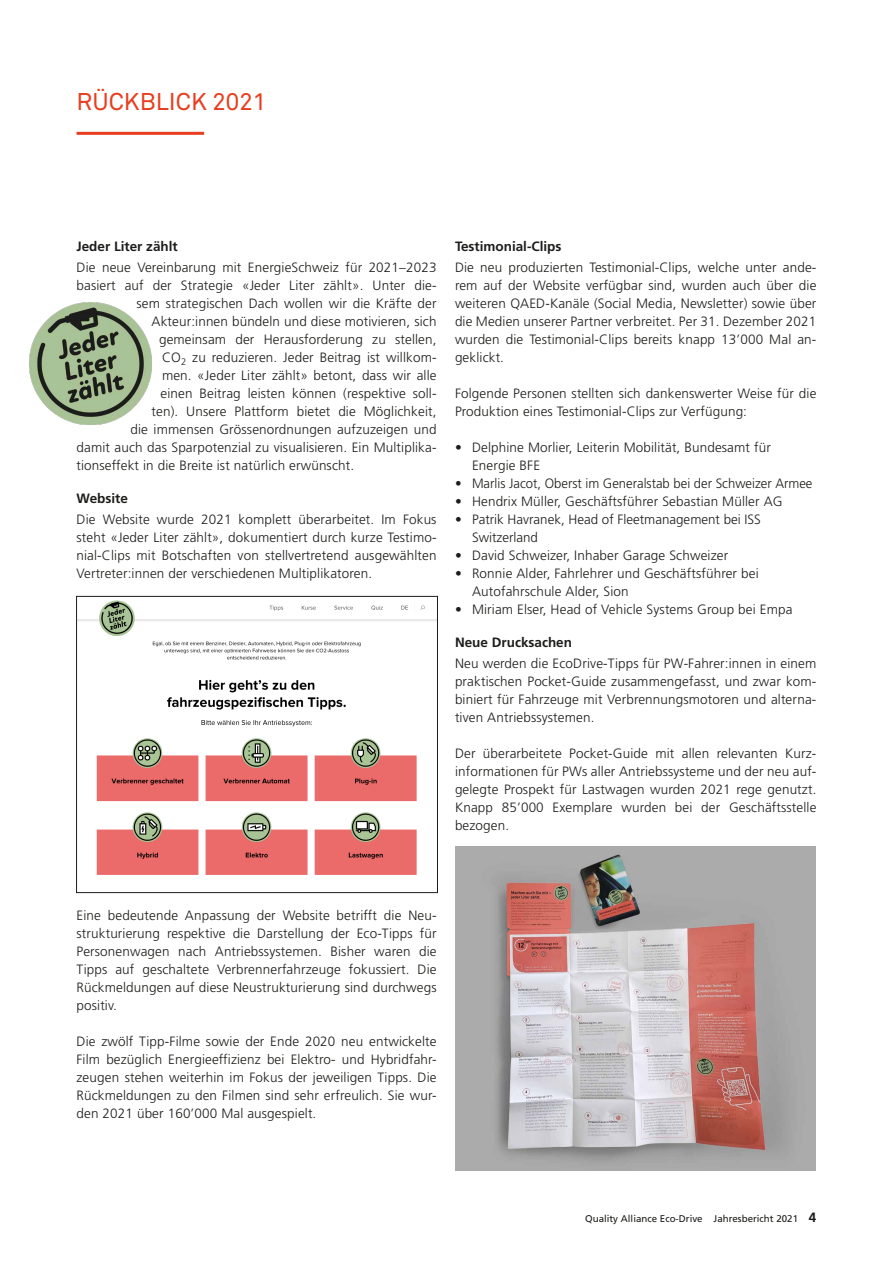
<style>
.page{position:relative;width:893px;height:1263px;background:#fff}
.page>*{position:absolute;margin:0;border:0;box-sizing:border-box;transform-origin:0 0}
.t1{font:24px "Akkurat";color:#e73e20}
.t2{font:300 13.5px/18px "Frutiger";letter-spacing:.01em;color:#1d1d1b;text-align:justify}
.t3{font:700 13.5px "Frutiger";color:#1d1d1b}
.t4{font:9.75px "Frutiger";color:#1d1d1b}
.s1{font-weight:700;font-size:13.5px}
</style>
<div class="page">
<hr style="left:77px;top:132px;width:127px;height:3px;background:#e73e20">
<img style="left:455px;top:847px;width:361px;height:323px">
<img style="left:78px;top:600px;width:358px;height:275px">
<div style="left:76px;top:596px;width:362px;height:297px;border:1px solid #1d1d1b"></div>
<img style="left:30px;top:303px;width:122px;height:122px">
<h1 class="t1" style="left:77px;top:88px;width:191px">RÜCKBLICK 2021</h1>
<p class="t3" style="left:77px;top:239px;width:103px">Jeder Liter zählt</p>
<p class="t2" style="left:77px;top:259px;width:361px">Die neue Vereinbarung mit EnergieSchweiz für 2021–2023</p>
<p class="t2" style="left:77px;top:277px;width:362px">basiert auf der Strategie «Jeder Liter zählt». Unter die-</p>
<p class="t2" style="left:137px;top:295px;width:301px">sem strategischen Dach wollen wir die Kräfte der</p>
<p class="t2" style="left:152px;top:313px;width:286px">Akteur:innen bündeln und diese motivieren, sich</p>
<p class="t2" style="left:159px;top:331px;width:279px">gemeinsam der Herausforderung zu stellen,</p>
<p class="t2" style="left:162px;top:349px;width:276px">CO<sub>2</sub> zu reduzieren. Jeder Beitrag ist willkom-</p>
<p class="t2" style="left:162px;top:367px;width:276px">men. «Jeder Liter zählt» betont, dass wir alle</p>
<p class="t2" style="left:161px;top:385px;width:277px">einen Beitrag leisten können (respektive soll-</p>
<p class="t2" style="left:152px;top:403px;width:286px">ten). Unsere Plattform bietet die Möglichkeit,</p>
<p class="t2" style="left:131px;top:421px;width:307px">die immensen Grössenordnungen aufzuzeigen und</p>
<p class="t2" style="left:77px;top:439px;width:361px">damit auch das Sparpotenzial zu visualisieren. Ein Multiplika-</p>
<p class="t2" style="left:77px;top:457px;width:279px">tionseffekt in die Breite ist natürlich erwünscht.</p>
<p class="t3" style="left:77px;top:490px;width:53px">Website</p>
<p class="t2" style="left:77px;top:511px;width:362px">Die Website wurde 2021 komplett überarbeitet. Im Fokus steht «Jeder Liter zählt», dokumentiert durch kurze Testimo&shy;nial-Clips mit Botschaften von stellvertretend ausgewählten Vertreter:innen der verschiedenen Multiplikatoren.</p>
<p class="t3" style="left:455px;top:239px;width:108px">Testimonial-Clips</p>
<p class="t2" style="left:455px;top:259px;width:363px">Die neu produzierten Testimonial-Clips, welche unter ande&shy;rem auf der Website verfügbar sind, wurden auch über die weiteren QAED-Kanäle (Social Media, Newsletter) sowie über die Medien unserer Partner verbreitet. Per 31. Dezember 2021 wurden die Testimonial-Clips bereits knapp 13’000 Mal an&shy;geklickt.</p>
<p class="t2" style="left:455px;top:385px;width:363px">Folgende Personen stellten sich dankenswerter Weise für die<br>Produktion eines Testimonial-Clips zur Verfügung:</p>
<p class="t2" style="left:472px;top:439px;width:300px;text-indent:-17px">• Delphine Morlier, Leiterin Mobilität, Bundesamt für<br>Energie BFE</p>
<p class="t2" style="left:455px;top:475px;width:359px">• Marlis Jacot, Oberst im Generalstab bei der Schweizer Armee</p>
<p class="t2" style="left:455px;top:493px;width:329px">• Hendrix Müller, Geschäftsführer Sebastian Müller AG</p>
<p class="t2" style="left:472px;top:511px;width:290px;text-indent:-17px">• Patrik Havranek, Head of Fleetmanagement bei ISS<br>Switzerland</p>
<p class="t2" style="left:455px;top:547px;width:275px">• David Schweizer, Inhaber Garage Schweizer</p>
<p class="t2" style="left:472px;top:565px;width:288px;text-indent:-17px">• Ronnie Alder, Fahrlehrer und Geschäftsführer bei<br>Autofahrschule Alder, Sion</p>
<p class="t2" style="left:455px;top:601px;width:339px">• Miriam Elser, Head of Vehicle Systems Group bei Empa</p>
<p class="t3" style="left:455px;top:634px;width:119px">Neue Drucksachen</p>
<p class="t2" style="left:455px;top:655px;width:363px">Neu werden die EcoDrive-Tipps für PW-Fahrer:innen in einem praktischen Pocket-Guide zusammengefasst, und zwar kom&shy;biniert für Fahrzeuge mit Verbrennungsmotoren und alterna&shy;tiven Antriebssystemen.</p>
<p class="t2" style="left:455px;top:745px;width:363px">Der überarbeitete Pocket-Guide mit allen relevanten Kurz&shy;informationen für PWs aller Antriebssysteme und der neu auf&shy;gelegte Prospekt für Lastwagen wurden 2021 rege genutzt.<br>Knapp 85’000 Exemplare wurden bei der Geschäftsstelle bezogen.</p>
<p class="t2" style="left:77px;top:907px;width:362px">Eine bedeutende Anpassung der Website betrifft die Neu&shy;strukturierung respektive die Darstellung der Eco-Tipps für Personenwagen nach Antriebssystemen. Bisher waren die Tipps auf geschaltete Verbrennerfahrzeuge fokussiert. Die Rückmeldungen auf diese Neustrukturierung sind durchwegs positiv.</p>
<p class="t2" style="left:77px;top:1033px;width:362px">Die zwölf Tipp-Filme sowie der Ende 2020 neu entwickelte Film bezüglich Energieeffizienz bei Elektro- und Hybridfahr&shy;zeugen stehen weiterhin im Fokus der jeweiligen Tipps. Die Rückmeldungen zu den Filmen sind sehr erfreulich. Sie wur&shy;den 2021 über 160’000 Mal ausgespielt.</p>
<p class="t4" style="left:585px;top:1213px;width:233px">Quality Alliance Eco-Drive Jahresbericht 2021 <span class="s1">4</span></p>
</div>
